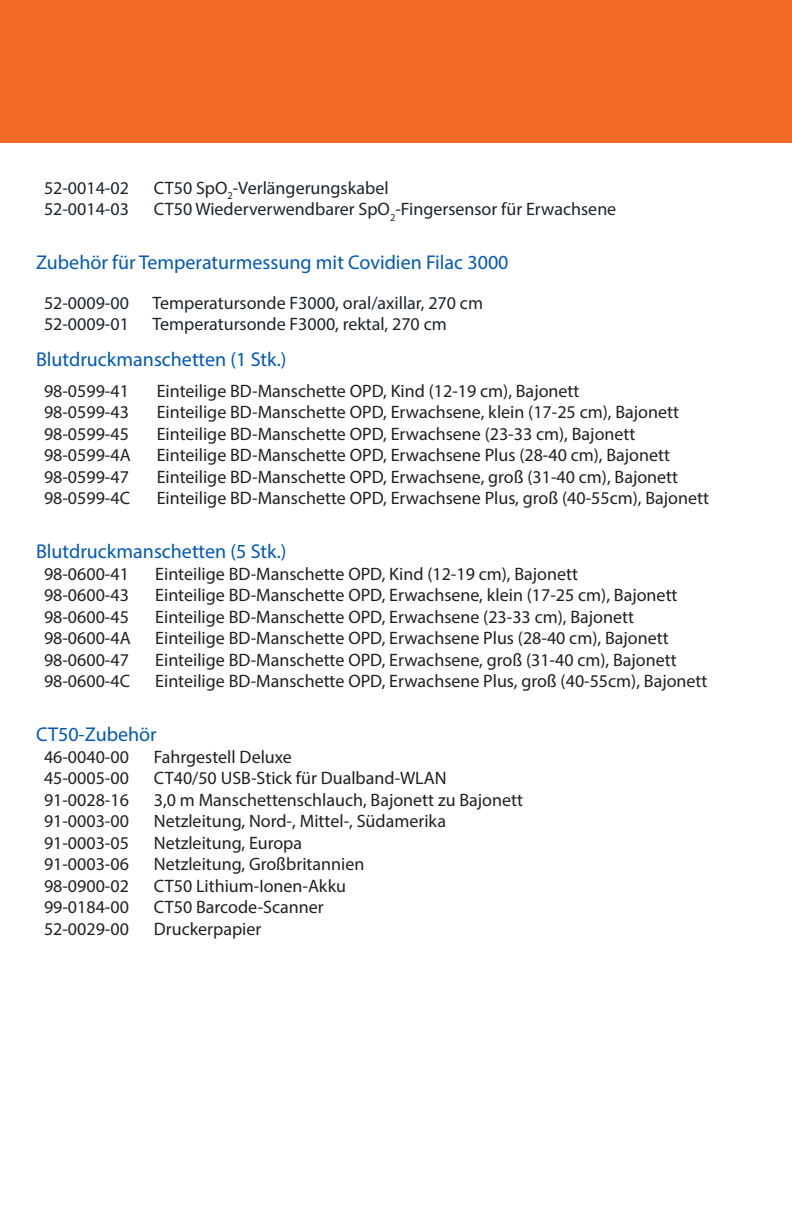
<style>
.page{position:relative;width:792px;height:1224px;background:#fff}
.page>*{position:absolute;margin:0;border:0;box-sizing:border-box;transform-origin:0 0}
.t1{font:20px "Myriad Pro";color:#0058b8}
.t2{font:18px "Myriad Pro";color:#231f20}
.t3{font:18px "Myriad Pro";color:#1b242b}
</style>
<div class="page">
<div style="left:0;top:0;width:792px;height:142px;background:#f36a24"></div>
<p class="t3" style="left:44px;top:176px;width:86px">52-0014-02</p>
<p class="t3" style="left:154px;top:176px;width:236px">CT50 SpO<sub>2</sub>-Verlängerungskabel</p>
<p class="t3" style="left:44px;top:198px;width:86px">52-0014-03</p>
<p class="t3" style="left:154px;top:198px;width:464px">CT50 Wiederverwendbarer SpO<sub>2</sub>-Fingersensor für Erwachsene</p>
<p class="t1" style="left:36px;top:250px;width:474px">Zubehör für Temperaturmessung mit Covidien Filac 3000</p>
<p class="t3" style="left:44px;top:291px;width:86px">52-0009-00</p>
<p class="t3" style="left:152px;top:291px;width:332px">Temperatursonde F3000, oral/axillar, 270 cm</p>
<p class="t3" style="left:44px;top:313px;width:86px">52-0009-01</p>
<p class="t3" style="left:152px;top:313px;width:296px">Temperatursonde F3000, rektal, 270 cm</p>
<p class="t1" style="left:36px;top:347px;width:252px">Blutdruckmanschetten (1 Stk.)</p>
<p class="t2" style="left:44px;top:379px;width:86px">98-0599-41</p>
<p class="t2" style="left:157px;top:379px;width:424px">Einteilige BD-Manschette OPD, Kind (12-19 cm), Bajonett</p>
<p class="t2" style="left:44px;top:401px;width:86px">98-0599-43</p>
<p class="t2" style="left:157px;top:401px;width:524px">Einteilige BD-Manschette OPD, Erwachsene, klein (17-25 cm), Bajonett</p>
<p class="t2" style="left:44px;top:422px;width:86px">98-0599-45</p>
<p class="t2" style="left:157px;top:422px;width:480px">Einteilige BD-Manschette OPD, Erwachsene (23-33 cm), Bajonett</p>
<p class="t2" style="left:44px;top:444px;width:88px">98-0599-4A</p>
<p class="t2" style="left:157px;top:444px;width:515px">Einteilige BD-Manschette OPD, Erwachsene Plus (28-40 cm), Bajonett</p>
<p class="t2" style="left:44px;top:465px;width:86px">98-0599-47</p>
<p class="t2" style="left:157px;top:465px;width:523px">Einteilige BD-Manschette OPD, Erwachsene, groß (31-40 cm), Bajonett</p>
<p class="t2" style="left:44px;top:487px;width:88px">98-0599-4C</p>
<p class="t2" style="left:157px;top:487px;width:554px">Einteilige BD-Manschette OPD, Erwachsene Plus, groß (40-55cm), Bajonett</p>
<p class="t1" style="left:36px;top:539px;width:252px">Blutdruckmanschetten (5 Stk.)</p>
<p class="t2" style="left:44px;top:562px;width:86px">98-0600-41</p>
<p class="t2" style="left:155px;top:562px;width:424px">Einteilige BD-Manschette OPD, Kind (12-19 cm), Bajonett</p>
<p class="t2" style="left:44px;top:584px;width:86px">98-0600-43</p>
<p class="t2" style="left:155px;top:584px;width:524px">Einteilige BD-Manschette OPD, Erwachsene, klein (17-25 cm), Bajonett</p>
<p class="t2" style="left:44px;top:605px;width:86px">98-0600-45</p>
<p class="t2" style="left:155px;top:605px;width:480px">Einteilige BD-Manschette OPD, Erwachsene (23-33 cm), Bajonett</p>
<p class="t2" style="left:44px;top:627px;width:88px">98-0600-4A</p>
<p class="t2" style="left:155px;top:627px;width:515px">Einteilige BD-Manschette OPD, Erwachsene Plus (28-40 cm), Bajonett</p>
<p class="t2" style="left:44px;top:648px;width:86px">98-0600-47</p>
<p class="t2" style="left:155px;top:648px;width:523px">Einteilige BD-Manschette OPD, Erwachsene, groß (31-40 cm), Bajonett</p>
<p class="t2" style="left:44px;top:670px;width:88px">98-0600-4C</p>
<p class="t2" style="left:155px;top:670px;width:554px">Einteilige BD-Manschette OPD, Erwachsene Plus, groß (40-55cm), Bajonett</p>
<p class="t1" style="left:36px;top:722px;width:122px">CT50-Zubehör</p>
<p class="t2" style="left:44px;top:745px;width:86px">46-0040-00</p>
<p class="t2" style="left:154px;top:745px;width:140px">Fahrgestell Deluxe</p>
<p class="t2" style="left:44px;top:767px;width:86px">45-0005-00</p>
<p class="t2" style="left:154px;top:767px;width:294px">CT40/50 USB-Stick für Dualband-WLAN</p>
<p class="t2" style="left:44px;top:788px;width:86px">91-0028-16</p>
<p class="t2" style="left:154px;top:788px;width:371px">3,0 m Manschettenschlauch, Bajonett zu Bajonett</p>
<p class="t2" style="left:44px;top:810px;width:86px">91-0003-00</p>
<p class="t2" style="left:154px;top:810px;width:294px">Netzleitung, Nord-, Mittel-, Südamerika</p>
<p class="t2" style="left:44px;top:831px;width:86px">91-0003-05</p>
<p class="t2" style="left:154px;top:831px;width:150px">Netzleitung, Europa</p>
<p class="t2" style="left:44px;top:853px;width:86px">91-0003-06</p>
<p class="t2" style="left:154px;top:853px;width:212px">Netzleitung, Großbritannien</p>
<p class="t2" style="left:44px;top:874px;width:86px">98-0900-02</p>
<p class="t2" style="left:154px;top:874px;width:194px">CT50 Lithium-Ionen-Akku</p>
<p class="t2" style="left:44px;top:896px;width:86px">99-0184-00</p>
<p class="t2" style="left:154px;top:896px;width:171px">CT50 Barcode-Scanner</p>
<p class="t2" style="left:44px;top:917px;width:86px">52-0029-00</p>
<p class="t2" style="left:154px;top:917px;width:109px">Druckerpapier</p>
</div>
